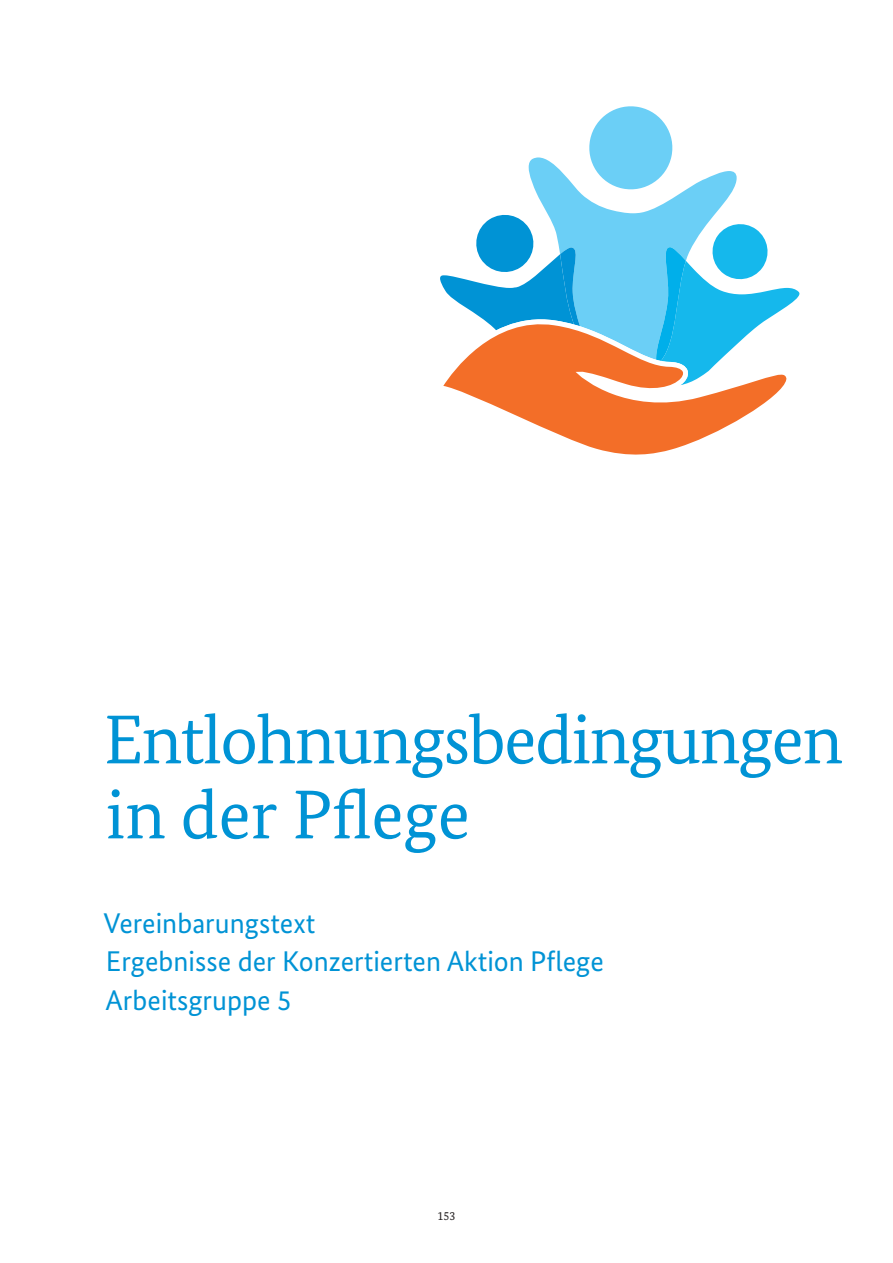
<style>
.page{position:relative;width:893px;height:1263px;background:#fff}
.page>*{position:absolute;margin:0;border:0;box-sizing:border-box;transform-origin:0 0}
.t1{font:69px/75px "Bundes Serif";letter-spacing:-.02em;color:#0093d5}
.t2{font:28.5px/38.4px "Bundes Sans";color:#0093d5}
.t3{font:12px "Bundes Serif";color:#231f20}
</style>
<div class="page">
<svg style="left:440px;top:106px;width:359px;height:204px"></svg>
<svg style="left:443px;top:310px;width:344px;height:145px"></svg>
<h1 class="t1" style="left:104px;top:701px;width:741px">Entlohnungsbedingungen in der Pflege</h1>
<p class="t2" style="left:104px;top:903px;width:502px">Vereinbarungstext<br>Ergebnisse der Konzertierten Aktion Pflege<br>Arbeitsgruppe 5</p>
<p class="t3" style="left:437px;top:1209px;width:19px">153</p>
</div>
